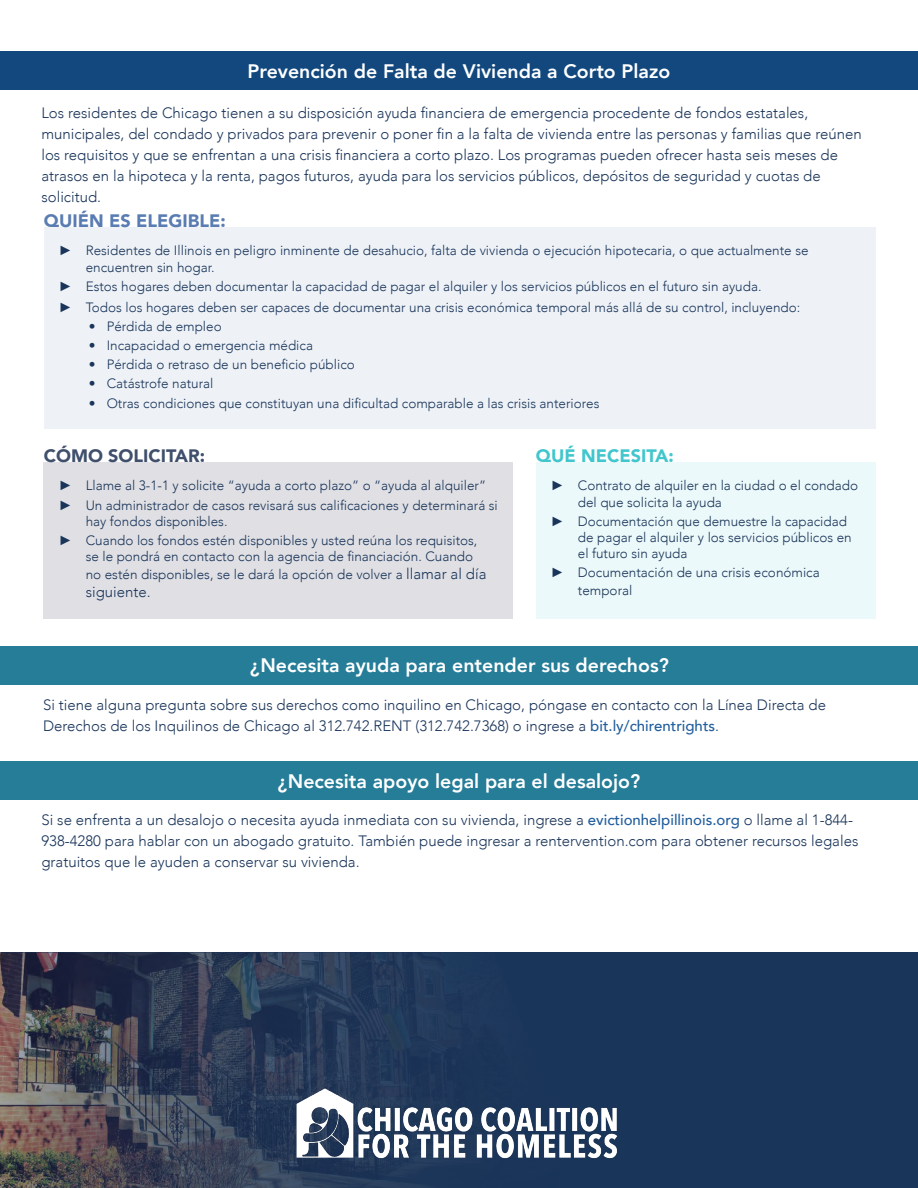
<style>
.page{position:relative;width:918px;height:1188px;background:#fff}
.page>*{position:absolute;margin:0;border:0;box-sizing:border-box;transform-origin:0 0}
.t1{font:800 19.5px "Avenir";color:#fff}
.t2{font:900 18px "Avenir";color:#597cb2}
.t3{font:900 18px "Avenir";color:#40506c}
.t4{font:900 18px "Avenir";color:#41c6cd}
.t5{font:300 15px/21px "Avenir";color:#1a355a}
.t6{font:300 13.5px/16.2px "Avenir";color:#1a355a}
.s1{font-family:"Arial";font-weight:400}
.s2{font-size:15px}
.s3{font-weight:500;color:#215e9e}
</style>
<div class="page">
<div style="left:0;top:51px;width:918px;height:39px;background:#12487e"></div>
<div style="left:44px;top:227px;width:831px;height:201px;background:#eef2f7"></div>
<div style="left:44px;top:462px;width:469px;height:157px;background:#e0e0e4"></div>
<div style="left:536px;top:462px;width:339px;height:157px;background:#ecf9fa"></div>
<div style="left:0;top:646px;width:918px;height:39px;background:#267d98"></div>
<div style="left:0;top:761px;width:918px;height:39px;background:#267d98"></div>
<div style="left:0;top:952px;width:918px;height:236px;background:#1a355a"></div>
<img style="left:0;top:952px;width:446px;height:236px">
<img style="left:292px;top:1088px;width:326px;height:74px">
<h1 class="t1" style="left:248px;top:56px;width:424px">Prevención de Falta de Vivienda a Corto Plazo</h1>
<p class="t5" style="left:41px;top:102px;width:822px">Los residentes de Chicago tienen a su disposición ayuda financiera de emergencia procedente de fondos estatales, municipales, del condado y privados para prevenir o poner fin a la falta de vivienda entre las personas y familias que reúnen los requisitos y que se enfrentan a una crisis financiera a corto plazo. Los programas pueden ofrecer hasta seis meses de atrasos en la hipoteca y la renta, pagos futuros, ayuda para los servicios públicos, depósitos de seguridad y cuotas de solicitud.</p>
<h2 class="t2" style="left:44px;top:205px;width:184px">QUIÉN ES ELEGIBLE:</h2>
<p class="t6" style="left:86px;top:243px;width:724px;text-indent:-27px"><span class="s1">►</span> Residentes de Illinois en peligro inminente de desahucio, falta de vivienda o ejecución hipotecaria, o que actualmente se encuentren sin hogar.</p>
<p class="t6" style="left:59px;top:276px;width:743px;line-height:21px"><span class="s1">►</span> Estos hogares deben documentar la capacidad de pagar el alquiler y los servicios públicos en el futuro sin ayuda.<br><span class="s1">►</span> Todos los hogares deben ser capaces de documentar una crisis económica temporal más allá de su control, incluyendo:</p>
<p class="t6" style="left:89px;top:318px;width:135px">• Pérdida de empleo</p>
<p class="t6" style="left:89px;top:337px;width:226px">• Incapacidad o emergencia médica</p>
<p class="t6" style="left:89px;top:357px;width:268px">• Pérdida o retraso de un beneficio público</p>
<p class="t6" style="left:89px;top:376px;width:126px">• Catástrofe natural</p>
<p class="t6" style="left:89px;top:395px;width:512px">• Otras condiciones que constituyan una dificultad comparable a las crisis anteriores</p>
<h2 class="t3" style="left:44px;top:440px;width:163px">CÓMO SOLICITAR:</h2>
<p class="t6" style="left:59px;top:476px;width:441px;line-height:19.2px"><span class="s1">►</span> Llame al 3-1-1 y solicite “ayuda a corto plazo” o “ayuda al alquiler” <span class="s1">►</span> Un administrador de casos revisará sus calificaciones y determinará si</p>
<p class="t6" style="left:59px;top:512px;width:420px;line-height:19.2px;text-indent:27px">hay fondos disponibles.<br><span class="s1">►</span> Cuando los fondos estén disponibles y usted reúna los requisitos,</p>
<p class="t6" style="left:86px;top:548px;width:402px;line-height:18px">se le pondrá en contacto con la agencia de financiación. Cuando no estén disponibles, se le dará la opción de volver a <span class="s2">llamar al día</span></p>
<p class="t5" style="left:86px;top:582px;width:67px">siguiente.</p>
<h2 class="t4" style="left:536px;top:440px;width:140px">QUÉ NECESITA:</h2>
<p class="t6" style="left:578px;top:478px;width:282px;text-indent:-27px"><span class="s1">►</span> Contrato de alquiler en la ciudad o el condado del que solicita la ayuda</p>
<p class="t6" style="left:578px;top:513px;width:275px;text-indent:-27px"><span class="s1">►</span> Documentación que demuestre la capacidad de pagar el alquiler y los servicios públicos en el futuro sin ayuda</p>
<p class="t6" style="left:578px;top:564px;width:243px;line-height:18px;text-indent:-27px"><span class="s1">►</span> Documentación de una crisis económica temporal</p>
<h1 class="t1" style="left:250px;top:650px;width:420px">¿Necesita ayuda para entender sus derechos?</h1>
<p class="t5" style="left:43px;top:694px;width:785px">Si tiene alguna pregunta sobre sus derechos como inquilino en Chicago, póngase en contacto con la Línea Directa de<br>Derechos de los Inquilinos de Chicago al 312.742.RENT (312.742.7368) o ingrese a <span class="s3">bit.ly/chirentrights</span>.</p>
<h1 class="t1" style="left:278px;top:766px;width:364px">¿Necesita apoyo legal para el desalojo?</h1>
<p class="t5" style="left:41px;top:810px;width:818px">Si se enfrenta a un desalojo o necesita ayuda inmediata con su vivienda, ingrese a <span class="s3">evictionhelpillinois.org</span> o llame al 1-844-<br>938-4280 para hablar con un abogado gratuito. También puede ingresar a rentervention.com para obtener recursos legales gratuitos que le ayuden a conservar su vivienda.</p>
</div>
